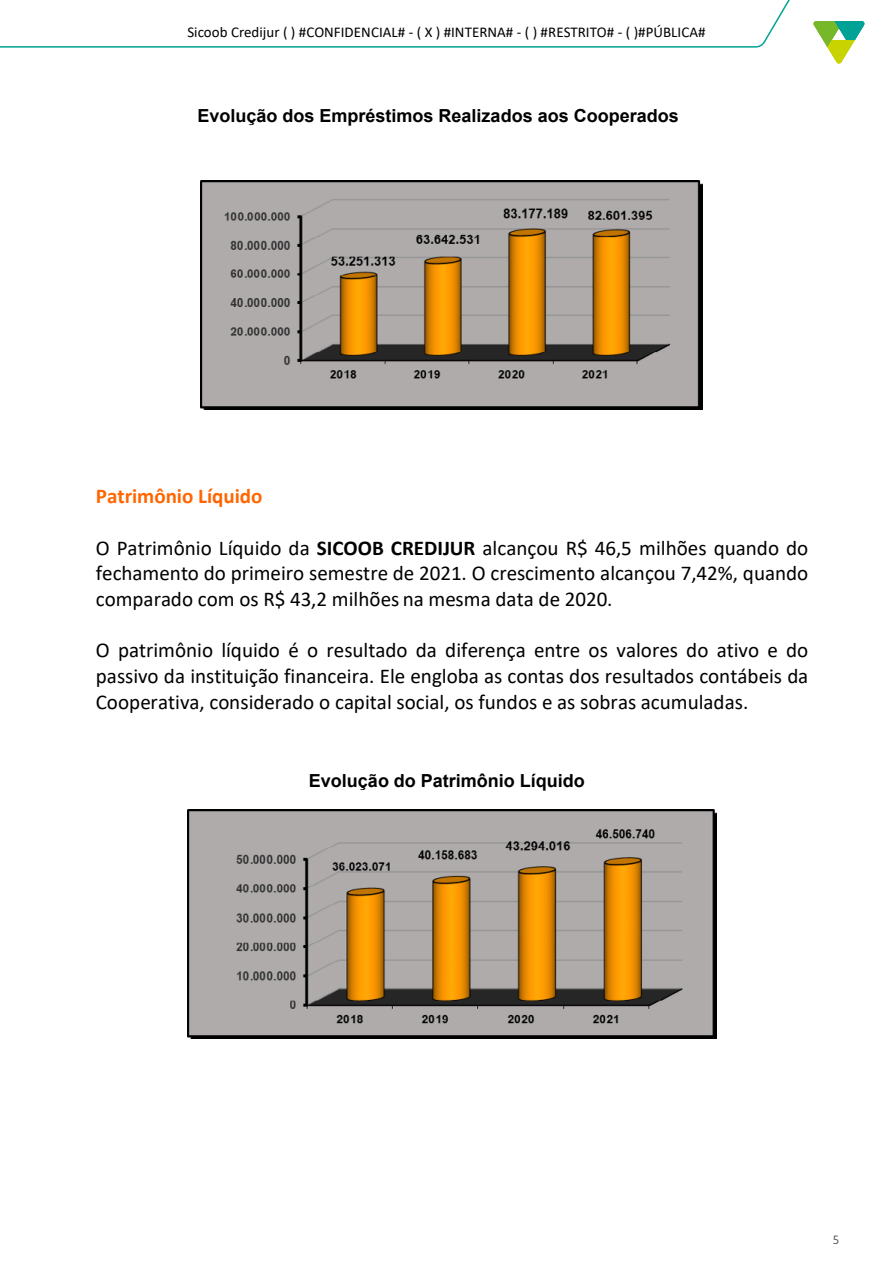
<style>
.page{position:relative;width:893px;height:1263px;background:#fff}
.page>*{position:absolute;margin:0;border:0;box-sizing:border-box;transform-origin:0 0}
.t1{font:21px/25.7px "Calibri";color:#000;text-align:justify}
.t2{font:700 21px "Calibri";color:#f60}
.t3{font:700 18px "Arial";color:#000}
.t4{font:15px "Calibri";color:#000}
.t5{font:12px "Asap";color:#575756}
.s1{font-weight:700}
</style>
<div class="page">
<svg style="left:0;top:0;width:864px;height:64px"></svg>
<img style="left:201px;top:181px;width:502px;height:229px">
<img style="left:188px;top:810px;width:528px;height:229px">
<p class="t4" style="left:187px;top:22px;width:520px">Sicoob Credijur ( ) #CONFIDENCIAL# - ( X ) #INTERNA# - ( ) #RESTRITO# - ( )#PÚBLICA#</p>
<p class="t3" style="left:197px;top:103px;width:483px">Evolução dos Empréstimos Realizados aos Cooperados</p>
<p class="t2" style="left:96px;top:482px;width:168px">Patrimônio Líquido</p>
<p class="t1" style="left:96px;top:534px;width:714px">O Patrimônio Líquido da <span class="s1">SICOOB CREDIJUR</span> alcançou R$ 46,5 milhões quando do fechamento do primeiro semestre de 2021. O crescimento alcançou 7,42%, quando comparado com os R$ 43,2 milhões na mesma data de 2020.</p>
<p class="t1" style="left:96px;top:637px;width:714px">O patrimônio líquido é o resultado da diferença entre os valores do ativo e do passivo da instituição financeira. Ele engloba as contas dos resultados contábeis da Cooperativa, considerado o capital social, os fundos e as sobras acumuladas.</p>
<p class="t3" style="left:309px;top:768px;width:278px">Evolução do Patrimônio Líquido</p>
<p class="t5" style="left:833px;top:1232px;width:8px">5</p>
</div>
